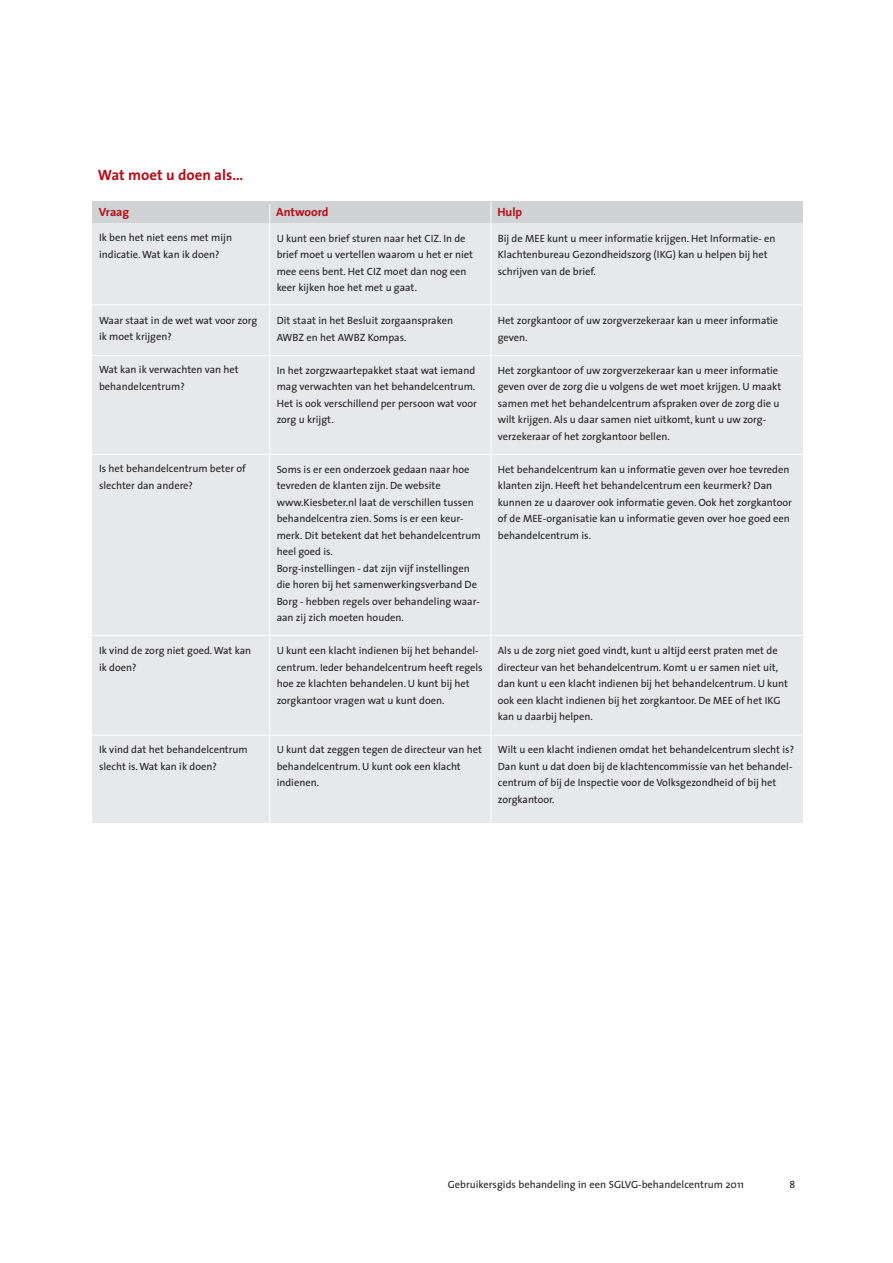
<style>
.page{position:relative;width:893px;height:1263px;background:#fff}
.page>*{position:absolute;margin:0;border:0;box-sizing:border-box;transform-origin:0 0}
.t1{font:700 15px "The Sans";color:#b50e1a}
.t2{font:700 12px "The Sans";color:#b50e1a}
.t3{font:10.5px/16.5px "The Sans";color:#231f20}
.t4{font:10.5px "The Sans Expert";color:#231f20}
</style>
<div class="page">
<div style="left:93px;top:216px;width:710px;height:607px;background:#e7e8e9"></div>
<div style="left:93px;top:201px;width:710px;height:21px;background:#d1d2d4"></div>
<hr style="left:269px;top:204px;width:1px;height:634px;background:#fff">
<hr style="left:491px;top:202px;width:1px;height:636px;background:#fff">
<hr style="left:86px;top:304px;width:729px;height:1px;background:#fff">
<hr style="left:83px;top:355px;width:729px;height:1px;background:#fff">
<hr style="left:80px;top:454px;width:730px;height:1px;background:#fff">
<hr style="left:78px;top:635px;width:729px;height:1px;background:#fff">
<hr style="left:85px;top:735px;width:729px;height:1px;background:#fff">
<h1 class="t1" style="left:98px;top:169px;width:147px">Wat moet u doen als…</h1>
<p class="t2" style="left:99px;top:208px;width:32px">Vraag</p>
<p class="t2" style="left:276px;top:208px;width:54px">Antwoord</p>
<p class="t2" style="left:497px;top:208px;width:26px">Hulp</p>
<p class="t3" style="left:99px;top:231px;width:135px">Ik ben het niet eens met mijn indicatie.Wat kan ik doen?</p>
<p class="t3" style="left:277px;top:231px;width:198px">U kunt een brief sturen naar het CIZ. In de brief moet u vertellen waarom u het er niet mee eens bent. Het CIZ moet dan nog een keer kijken hoe het met u gaat.</p>
<p class="t3" style="left:277px;top:313px;width:178px">Dit staat in het Besluit zorgaanspraken<br>AWBZ en het AWBZ Kompas.</p>
<p class="t3" style="left:277px;top:363px;width:202px">In het zorgzwaartepakket staat wat iemand mag verwachten van het behandelcentrum.<br>Het is ook verschillend per persoon wat voor zorg u krijgt.</p>
<p class="t3" style="left:277px;top:462px;width:205px">Soms is er een onderzoek gedaan naar hoe tevreden de klanten zijn. De website www.Kiesbeter.nl laat de verschillen tussen behandelcentra zien. Soms is er een keur&shy;merk. Dit betekent dat het behandelcentrum heel goed is.<br>Borg-instellingen - dat zijn vijf instellingen die horen bij het samenwerkingsverband De Borg - hebben regels over behandeling waar&shy;aan zij zich moeten houden.</p>
<p class="t3" style="left:277px;top:643px;width:208px">U kunt een klacht indienen bij het behandel&shy;centrum. Ieder behandelcentrum heeft regels hoe ze klachten behandelen. U kunt bij het zorgkantoor vragen wat u kunt doen.</p>
<p class="t3" style="left:277px;top:742px;width:207px">U kunt dat zeggen tegen de directeur van het behandelcentrum. U kunt ook een klacht indienen.</p>
<p class="t3" style="left:498px;top:231px;width:279px">Bij de MEE kunt u meer informatie krijgen. Het Informatie- en<br>Klachtenbureau Gezondheidszorg (IKG) kan u helpen bij het schrijven van de brief.</p>
<p class="t3" style="left:498px;top:313px;width:282px">Het zorgkantoor of uw zorgverzekeraar kan u meer informatie geven.</p>
<p class="t3" style="left:498px;top:363px;width:285px">Het zorgkantoor of uw zorgverzekeraar kan u meer informatie geven over de zorg die u volgens de wet moet krijgen. U maakt samen met het behandelcentrum afspraken over de zorg die u wilt krijgen. Als u daar samen niet uitkomt, kunt u uw zorg&shy;verzekeraar of het zorgkantoor bellen.</p>
<p class="t3" style="left:498px;top:462px;width:296px">Het behandelcentrum kan u informatie geven over hoe tevreden klanten zijn. Heeft het behandelcentrum een keurmerk? Dan kunnen ze u daarover ook informatie geven. Ook het zorgkantoor of de MEE-organisatie kan u informatie geven over hoe goed een behandelcentrum is.</p>
<p class="t3" style="left:99px;top:313px;width:160px">Waar staat in de wet wat voor zorg ik moet krijgen?</p>
<p class="t3" style="left:99px;top:363px;width:141px">Wat kan ik verwachten van het behandelcentrum?</p>
<p class="t3" style="left:99px;top:462px;width:148px">Is het behandelcentrum beter of slechter dan andere?</p>
<p class="t3" style="left:99px;top:643px;width:154px">Ik vind de zorg niet goed.Wat kan ik doen?</p>
<p class="t3" style="left:498px;top:643px;width:292px">Als u de zorg niet goed vindt, kunt u altijd eerst praten met de directeur van het behandelcentrum. Komt u er samen niet uit, dan kunt u een klacht indienen bij het behandelcentrum. U kunt ook een klacht indienen bij het zorgkantoor. De MEE of het IKG kan u daarbij helpen.</p>
<p class="t3" style="left:498px;top:742px;width:298px">Wilt u een klacht indienen omdat het behandelcentrum slecht is?<br>Dan kunt u dat doen bij de klachtencommissie van het behandel&shy;centrum of bij de Inspectie voor de Volksgezondheid of bij het zorgkantoor.</p>
<p class="t3" style="left:99px;top:742px;width:150px">Ik vind dat het behandelcentrum slecht is.Wat kan ik doen?</p>
<p class="t3" style="left:448px;top:1177px;width:298px">Gebruikersgids behandeling in een SGLVG-behandelcentrum 2011</p>
<p class="t4" style="left:789px;top:1181px;width:7px">8</p>
</div>
